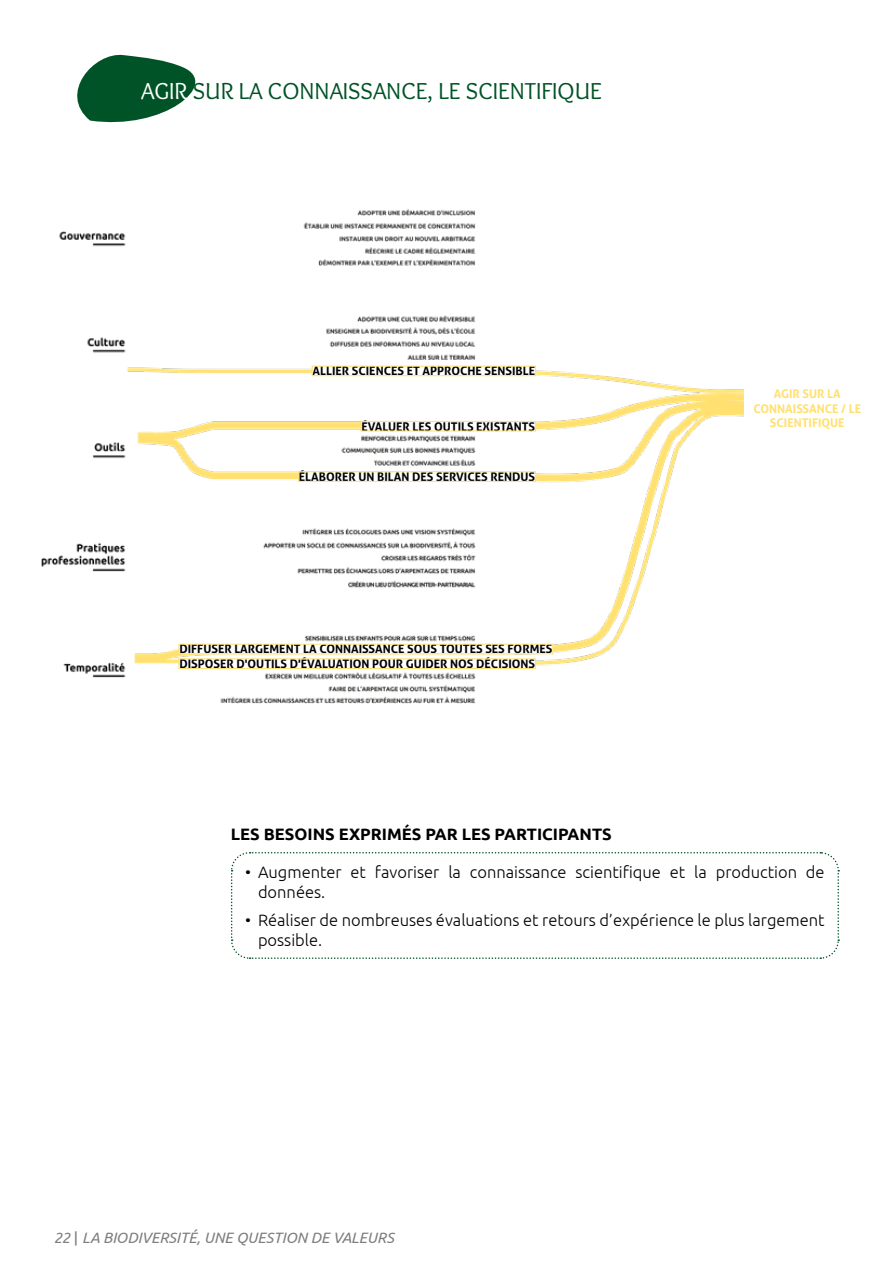
<style>
.page{position:relative;width:893px;height:1263px;background:#fff}
.page>*{position:absolute;margin:0;border:0;box-sizing:border-box;transform-origin:0 0}
.t1{font:24px "Overlock";color:#005326}
.t2{font:300 16.5px/19.8px "Ubuntu";color:#000}
.t3{font:700 16.5px "Ubuntu";color:#000}
.t4{font:italic 15px "Ubuntu";color:#525251}
.t5{font:700 12px "Aller";color:#000}
.t6{font:700 12px/14.4px "Aller";color:#ffe070;text-align:center}
.s1{color:#fff}
.s2{font-family:"Aller";font-style:normal}
</style>
<div class="page">
<svg style="left:77px;top:54px;width:119px;height:69px"></svg>
<img style="left:41px;top:209px;width:702px;height:495px">
<svg style="left:231px;top:852px;width:609px;height:107px"></svg>
<div style="left:312px;top:366px;width:224px;height:10px;background:#fff"></div>
<div style="left:312px;top:366px;width:224px;height:10px;border:1px solid #ffe070"></div>
<div style="left:361px;top:421px;width:175px;height:10px;background:#fff"></div>
<div style="left:361px;top:421px;width:175px;height:10px;border:1px solid #ffe070"></div>
<div style="left:299px;top:472px;width:237px;height:9px;background:#fff"></div>
<div style="left:298px;top:471px;width:238px;height:11px;border:1px solid #ffe070"></div>
<div style="left:179px;top:659px;width:357px;height:9px;background:#fff"></div>
<div style="left:179px;top:658px;width:357px;height:11px;border:1px solid #ffe070"></div>
<div style="left:179px;top:644px;width:374px;height:10px;background:#fff"></div>
<div style="left:179px;top:644px;width:374px;height:10px;border:1px solid #ffe070"></div>
<h1 class="t1" style="left:141px;top:77px;width:462px"><span class="s1">AGIR</span> SUR LA CONNAISSANCE, LE SCIENTIFIQUE</h1>
<p class="t5" style="left:313px;top:364px;width:224px">ALLIER SCIENCES ET APPROCHE SENSIBLE</p>
<p class="t5" style="left:361px;top:419px;width:175px">ÉVALUER LES OUTILS EXISTANTS</p>
<p class="t5" style="left:299px;top:469px;width:238px">ÉLABORER UN BILAN DES SERVICES RENDUS</p>
<p class="t5" style="left:179px;top:642px;width:375px">DIFFUSER LARGEMENT LA CONNAISSANCE SOUS TOUTES SES FORMES</p>
<p class="t5" style="left:179px;top:656px;width:357px">DISPOSER D'OUTILS D'ÉVALUATION POUR GUIDER NOS DÉCISIONS</p>
<h2 class="t3" style="left:231px;top:824px;width:382px">LES BESOINS EXPRIMÉS PAR LES PARTICIPANTS</h2>
<p class="t6" style="left:753px;top:387px;width:109px">AGIR SUR LA<br>CONNAISSANCE / LE<br>SCIENTIFIQUE</p>
<h2 class="t2" style="left:258px;top:862px;width:568px;text-indent:-13px">• Augmenter et favoriser la connaissance scientifique et la production de données.</h2>
<h2 class="t2" style="left:258px;top:910px;width:568px;text-indent:-13px">• Réaliser de nombreuses évaluations et retours d’expérience le plus largement possible.</h2>
<p class="t4" style="left:53px;top:1228px;width:342px">22 <span class="s2">|</span> LA BIODIVERSITÉ, UNE QUESTION DE VALEURS</p>
</div>
